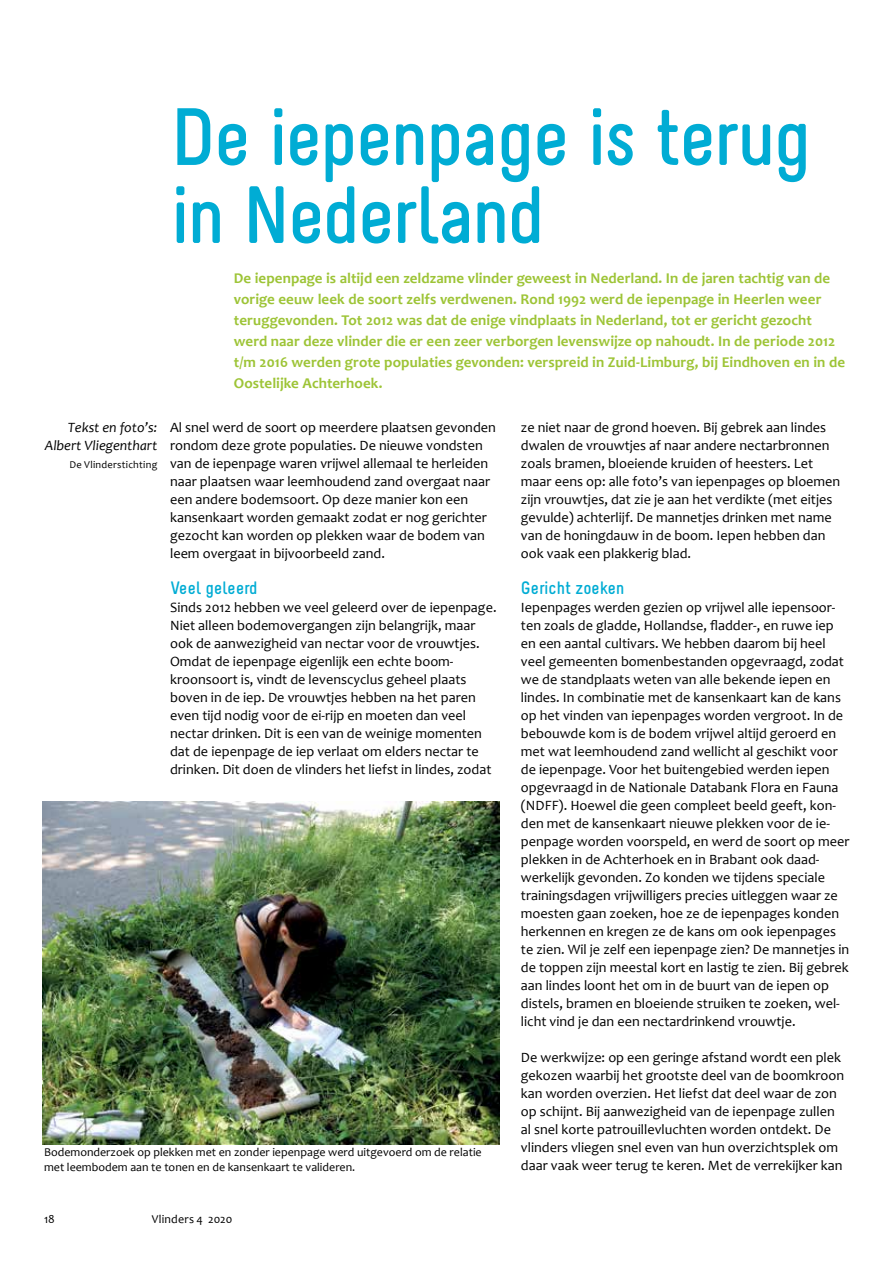
<style>
.page{position:relative;width:893px;height:1263px;background:#fff}
.page>*{position:absolute;margin:0;border:0;box-sizing:border-box;transform-origin:0 0}
.t1{font:700 81px/78px "Melbourne";letter-spacing:-.035em;color:#00acd4}
.t2{font:700 18px "Melbourne";color:#00acd4}
.t3{font:700 15px/21px "Candara";letter-spacing:.005em;color:#9dc436}
.t4{font:14.25px/18px "Candara";color:#000}
.t5{font:italic 14.25px/18px "Candara";color:#000;text-align:right}
.t6{font:12px/15px "Candara";color:#000}
.t7{font:10.5px "Candara";letter-spacing:.025em;color:#000}
</style>
<div class="page">
<img style="left:43px;top:801px;width:457px;height:343px">
<h1 class="t1" style="left:170px;top:98px;width:643px">De iepenpage is terug in Nederland</h1>
<p class="t3" style="left:234px;top:267px;width:613px">De iepenpage is altijd een zeldzame vlinder geweest in Nederland. In de jaren tachtig van de vorige eeuw leek de soort zelfs verdwenen. Rond 1992 werd de iepenpage in Heerlen weer teruggevonden. Tot 2012 was dat de enige vindplaats in Nederland, tot er gericht gezocht werd naar deze vlinder die er een zeer verborgen levenswijze op nahoudt. In de periode 2012 t/m 2016 werden grote populaties gevonden: verspreid in Zuid-Limburg, bij Eindhoven en in de Oostelijke Achterhoek.</p>
<p class="t5" style="left:45px;top:418px;width:114px">Tekst en foto’s:<br>Albert Vliegenthart</p>
<p class="t7" style="left:70px;top:458px;width:89px">De Vlinderstichting</p>
<p class="t4" style="left:170px;top:418px;width:327px">Al snel werd de soort op meerdere plaatsen gevonden rondom deze grote populaties. De nieuwe vondsten van de iepenpage waren vrijwel allemaal te herleiden naar plaatsen waar leemhoudend zand overgaat naar een andere bodemsoort. Op deze manier kon een kansenkaart worden gemaakt zodat er nog gerichter gezocht kan worden op plekken waar de bodem van leem overgaat in bijvoorbeeld zand.</p>
<p class="t2" style="left:170px;top:577px;width:89px">Veel geleerd</p>
<p class="t4" style="left:170px;top:598px;width:328px">Sinds 2012 hebben we veel geleerd over de iepenpage.<br>Niet alleen bodemovergangen zijn belangrijk, maar ook de aanwezigheid van nectar voor de vrouwtjes.<br>Omdat de iepenpage eigenlijk een echte boom&shy;kroonsoort is, vindt de levenscyclus geheel plaats boven in de iep. De vrouwtjes hebben na het paren even tijd nodig voor de ei-rijp en moeten dan veel nectar drinken. Dit is een van de weinige momenten dat de iepenpage de iep verlaat om elders nectar te drinken. Dit doen de vlinders het liefst in lindes, zodat</p>
<p class="t6" style="left:44px;top:1145px;width:439px">Bodemonderzoek op plekken met en zonder iepenpage werd uitgevoerd om de relatie met leembodem aan te tonen en de kansenkaart te valideren.</p>
<p class="t6" style="left:44px;top:1211px;width:12px">18</p>
<p class="t6" style="left:152px;top:1211px;width:82px">Vlinders 4 2020</p>
<p class="t4" style="left:521px;top:418px;width:321px">ze niet naar de grond hoeven. Bij gebrek aan lindes dwalen de vrouwtjes af naar andere nectarbronnen zoals bramen, bloeiende kruiden of heesters. Let maar eens op: alle foto’s van iepenpages op bloemen zijn vrouwtjes, dat zie je aan het verdikte (met eitjes gevulde) achterlijf. De mannetjes drinken met name van de honingdauw in de boom. Iepen hebben dan ook vaak een plakkerig blad.</p>
<p class="t2" style="left:521px;top:577px;width:105px">Gericht zoeken</p>
<p class="t4" style="left:521px;top:598px;width:330px">Iepenpages werden gezien op vrijwel alle iepensoor&shy;ten zoals de gladde, Hollandse, fladder-, en ruwe iep en een aantal cultivars. We hebben daarom bij heel veel gemeenten bomenbestanden opgevraagd, zodat we de standplaats weten van alle bekende iepen en lindes. In combinatie met de kansenkaart kan de kans op het vinden van iepenpages worden vergroot. In de bebouwde kom is de bodem vrijwel altijd geroerd en met wat leemhoudend zand wellicht al geschikt voor de iepenpage. Voor het buitengebied werden iepen opgevraagd in de Nationale Databank Flora en Fauna (NDFF). Hoewel die geen compleet beeld geeft, kon&shy;den met de kansenkaart nieuwe plekken voor de ie&shy;penpage worden voorspeld, en werd de soort op meer plekken in de Achterhoek en in Brabant ook daad&shy;werkelijk gevonden. Zo konden we tijdens speciale trainingsdagen vrijwilligers precies uitleggen waar ze moesten gaan zoeken, hoe ze de iepenpages konden herkennen en kregen ze de kans om ook iepenpages te zien. Wil je zelf een iepenpage zien? De mannetjes in de toppen zijn meestal kort en lastig te zien. Bij gebrek aan lindes loont het om in de buurt van de iepen op distels, bramen en bloeiende struiken te zoeken, wel&shy;licht vind je dan een nectardrinkend vrouwtje.</p>
<p class="t4" style="left:521px;top:1048px;width:325px">De werkwijze: op een geringe afstand wordt een plek gekozen waarbij het grootste deel van de boomkroon kan worden overzien. Het liefst dat deel waar de zon op schijnt. Bij aanwezigheid van de iepenpage zullen al snel korte patrouillevluchten worden ontdekt. De vlinders vliegen snel even van hun overzichtsplek om daar vaak weer terug te keren. Met de verrekijker kan</p>
</div>
